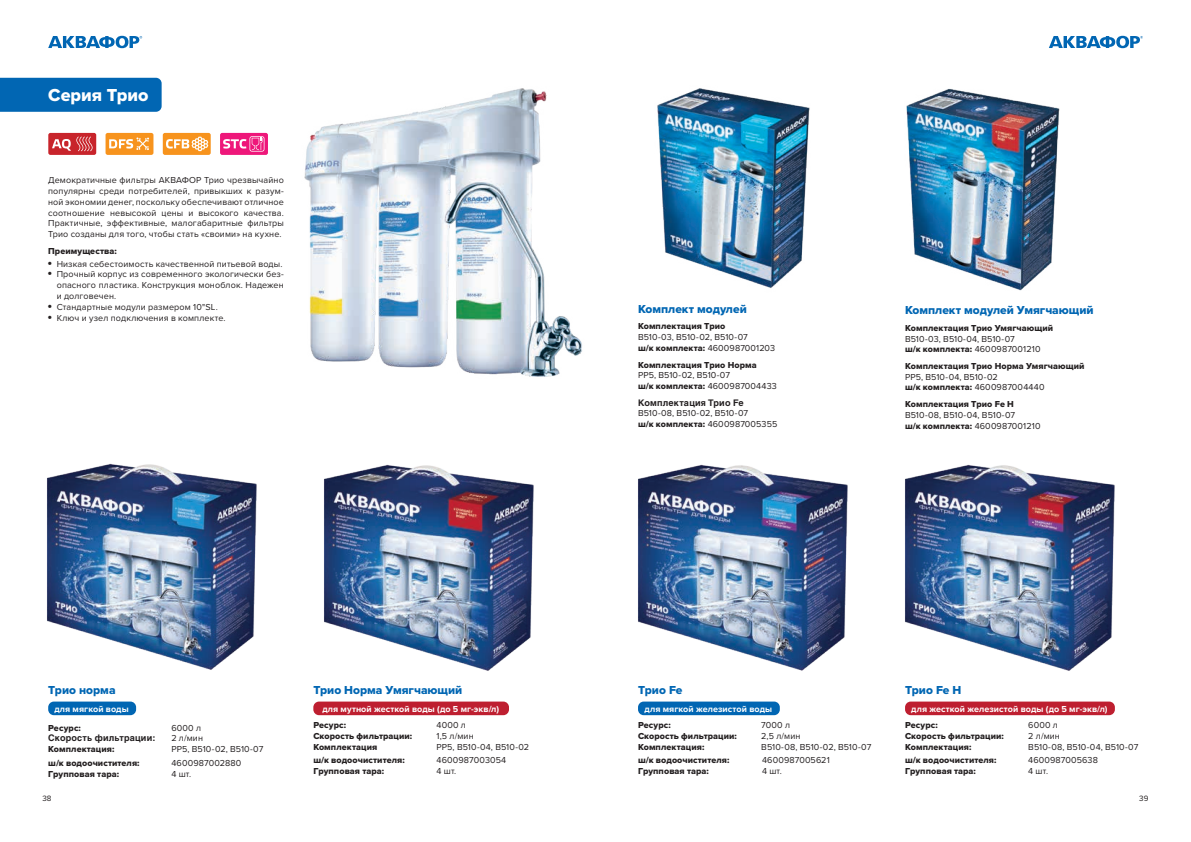
<style>
.page{position:relative;width:1191px;height:842px;background:#fff}
.page>*{position:absolute;margin:0;border:0;box-sizing:border-box;transform-origin:0 0}
.t1{font:18px "Proxima Nova Extrabld";color:#fff}
.t2{font:12px "Proxima Nova Extrabld";color:#0166b3}
.t3{font:9px/10.8px "Proxima Nova";letter-spacing:.015em;color:#231f20;text-align:justify}
.t4{font:9px/16.5px "Proxima Nova Extrabld";letter-spacing:.01em;color:#231f20}
.t5{font:700 9px "Proxima Nova";letter-spacing:.01em;color:#fff}
.t6{font:700 9px "Helios";letter-spacing:.02em;color:#231f20}
.t7{font:8px "Proxima Nova";color:#231f20}
.s1{font-family:"Helios";font-size:10px}
.s2{font-family:"Proxima Nova"}
</style>
<div class="page">
<img style="left:324px;top:464px;width:210px;height:207px">
<img style="left:47px;top:463px;width:210px;height:207px">
<img style="left:304px;top:88px;width:278px;height:289px">
<img style="left:638px;top:464px;width:210px;height:207px">
<img style="left:905px;top:464px;width:210px;height:207px">
<img style="left:906px;top:89px;width:154px;height:202px">
<img style="left:657px;top:88px;width:153px;height:200px">
<div style="left:48px;top:701px;width:88px;height:14px;background:#0166b3;border-radius:6px"></div>
<div style="left:313px;top:701px;width:196px;height:14px;background:#be1f30;border-radius:6px"></div>
<div style="left:638px;top:701px;width:142px;height:14px;background:#0166b3;border-radius:6px"></div>
<div style="left:905px;top:701px;width:209px;height:14px;background:#be1f30;border-radius:6px"></div>
<svg style="left:48px;top:36px;width:94px;height:12px"></svg>
<svg style="left:1049px;top:36px;width:93px;height:12px"></svg>
<div style="left:0;top:78px;width:162px;height:34px;background:#0166b3"></div>
<div style="left:106px;top:133px;width:47px;height:22px;background:#f7931d;border-radius:2px"></div>
<svg style="left:109px;top:137px;width:40px;height:13px"></svg>
<div style="left:48px;top:133px;width:48px;height:22px;background:#c8242b;border-radius:2px"></div>
<svg style="left:52px;top:137px;width:41px;height:14px"></svg>
<div style="left:163px;top:133px;width:48px;height:22px;background:#f7931d;border-radius:2px"></div>
<svg style="left:166px;top:137px;width:42px;height:14px"></svg>
<div style="left:220px;top:133px;width:48px;height:22px;background:#ee177a;border-radius:2px"></div>
<svg style="left:223px;top:136px;width:41px;height:16px"></svg>
<h1 class="t1" style="left:48px;top:81px;width:102px">Серия Трио</h1>
<p class="t3" style="left:48px;top:174px;width:237px">Демократичные фильтры АКВАФОР Трио чрезвычайно популярны среди потребителей, привыкших к разум&shy;ной экономии денег, поскольку обеспечивают отличное соотношение невысокой цены и высокого качества.<br>Практичные, эффективные, малогабаритные фильтры Трио созданы для того, чтобы стать «своими» на кухне.</p>
<p class="t4" style="left:48px;top:242px;width:70px">Преимущества:</p>
<p class="t3" style="left:48px;top:258px;width:236px"><span class="s1">•</span> Низкая себестоимость качественной питьевой воды.</p>
<p class="t3" style="left:57px;top:268px;width:229px;text-indent:-9px"><span class="s1">•</span> Прочный корпус из современного экологически без&shy;опасного пластика. Конструкция моноблок. Надежен и долговечен.</p>
<p class="t3" style="left:48px;top:301px;width:171px"><span class="s1">•</span> Стандартные модули размером 10"SL.</p>
<p class="t3" style="left:48px;top:312px;width:179px"><span class="s1">•</span> Ключ и узел подключения в комплекте.</p>
<h2 class="t2" style="left:638px;top:300px;width:110px">Комплект модулей</h2>
<p class="t4" style="left:638px;top:318px;width:89px">Комплектация Трио</p>
<p class="t3" style="left:638px;top:331px;width:111px">B510-03, B510-02, B510-07</p>
<p class="t4" style="left:638px;top:340px;width:139px">ш/к комплекта: <span class="s2">4600987001203<br></span>Комплектация Трио Норма</p>
<p class="t3" style="left:638px;top:369px;width:93px">PP5, B510-02, B510-07</p>
<p class="t4" style="left:638px;top:378px;width:140px">ш/к комплекта: <span class="s2">4600987004433</span></p>
<p class="t6" style="left:638px;top:397px;width:107px">Комплектация Трио Fe</p>
<p class="t3" style="left:638px;top:408px;width:112px">B510-08, B510-02, B510-07</p>
<p class="t4" style="left:638px;top:416px;width:141px">ш/к комплекта: <span class="s2">4600987005355</span></p>
<h2 class="t2" style="left:905px;top:301px;width:190px">Комплект модулей Умягчающий</h2>
<p class="t4" style="left:905px;top:319px;width:150px">Комплектация Трио Умягчающий</p>
<p class="t3" style="left:905px;top:333px;width:111px">B510-03, B510-04, B510-07</p>
<p class="t4" style="left:905px;top:341px;width:181px">ш/к комплекта: <span class="s2">4600987001210<br></span>Комплектация Трио Норма Умягчающий</p>
<p class="t3" style="left:905px;top:371px;width:94px">PP5, B510-04, B510-02</p>
<p class="t4" style="left:905px;top:379px;width:141px">ш/к комплекта: <span class="s2">4600987004440<br></span>Комплектация Трио Fe H</p>
<p class="t3" style="left:905px;top:409px;width:112px">B510-08, B510-04, B510-07</p>
<p class="t4" style="left:905px;top:417px;width:137px">ш/к комплекта: <span class="s2">4600987001210</span></p>
<h2 class="t2" style="left:313px;top:681px;width:150px">Трио Норма Умягчающий</h2>
<p class="t4" style="left:313px;top:717px;width:34px">Ресурс:</p>
<p class="t3" style="left:436px;top:719px;width:31px">4000 л</p>
<p class="t4" style="left:313px;top:728px;width:100px">Скорость фильтрации:</p>
<p class="t3" style="left:436px;top:730px;width:39px">1,5 л/мин</p>
<p class="t4" style="left:313px;top:738px;width:65px">Комплектация</p>
<p class="t3" style="left:436px;top:741px;width:94px">РР5, В510-04, В510-02</p>
<p class="t4" style="left:313px;top:752px;width:93px">ш/к водоочистителя:</p>
<p class="t3" style="left:436px;top:755px;width:71px">4600987003054</p>
<p class="t4" style="left:313px;top:763px;width:72px">Групповая тара:</p>
<p class="t3" style="left:436px;top:765px;width:21px">4 шт.</p>
<h2 class="t2" style="left:48px;top:681px;width:69px">Трио норма</h2>
<p class="t4" style="left:48px;top:719px;width:34px">Ресурс:</p>
<p class="t3" style="left:171px;top:722px;width:31px">6000 л</p>
<p class="t6" style="left:48px;top:733px;width:109px">Скорость фильтрации:</p>
<p class="t3" style="left:171px;top:732px;width:33px">2 л/мин</p>
<p class="t4" style="left:48px;top:741px;width:68px">Комплектация:</p>
<p class="t3" style="left:171px;top:743px;width:93px">PP5, B510-02, B510-07</p>
<p class="t4" style="left:48px;top:754px;width:93px">ш/к водоочистителя:</p>
<p class="t3" style="left:171px;top:757px;width:71px">4600987002880</p>
<p class="t4" style="left:48px;top:765px;width:72px">Групповая тара:</p>
<p class="t3" style="left:171px;top:768px;width:21px">4 шт.</p>
<h2 class="t2" style="left:638px;top:681px;width:46px">Трио Fe</h2>
<p class="t4" style="left:638px;top:717px;width:34px">Ресурс:</p>
<p class="t3" style="left:761px;top:719px;width:30px">7000 л</p>
<p class="t4" style="left:638px;top:728px;width:100px">Скорость фильтрации:</p>
<p class="t3" style="left:761px;top:730px;width:41px">2,5 л/мин</p>
<p class="t4" style="left:638px;top:738px;width:68px">Комплектация:</p>
<p class="t3" style="left:761px;top:741px;width:112px">B510-08, B510-02, B510-07</p>
<p class="t4" style="left:638px;top:752px;width:93px">ш/к водоочистителя:</p>
<p class="t3" style="left:762px;top:755px;width:69px">4600987005621</p>
<p class="t4" style="left:638px;top:763px;width:72px">Групповая тара:</p>
<p class="t3" style="left:762px;top:765px;width:21px">4 шт.</p>
<h2 class="t2" style="left:905px;top:681px;width:58px">Трио Fe Н</h2>
<p class="t4" style="left:905px;top:717px;width:34px">Ресурс:</p>
<p class="t3" style="left:1028px;top:719px;width:31px">6000 л</p>
<p class="t4" style="left:905px;top:728px;width:100px">Скорость фильтрации:</p>
<p class="t3" style="left:1028px;top:730px;width:33px">2 л/мин</p>
<p class="t4" style="left:905px;top:738px;width:68px">Комплектация:</p>
<p class="t3" style="left:1028px;top:741px;width:112px">B510-08, B510-04, B510-07</p>
<p class="t4" style="left:905px;top:752px;width:93px">ш/к водоочистителя:</p>
<p class="t3" style="left:1028px;top:755px;width:71px">4600987005638</p>
<p class="t4" style="left:905px;top:763px;width:72px">Групповая тара:</p>
<p class="t3" style="left:1028px;top:765px;width:21px">4 шт.</p>
<p class="t5" style="left:54px;top:702px;width:76px">для мягкой воды</p>
<p class="t5" style="left:322px;top:702px;width:178px">для мутной жесткой воды (до 5 мг-экв/л)</p>
<p class="t5" style="left:644px;top:702px;width:129px">для мягкой железистой воды</p>
<p class="t5" style="left:911px;top:702px;width:198px">для жесткой железистой воды (до 5 мг-экв/л)</p>
<p class="t7" style="left:43px;top:792px;width:11px">38</p>
<p class="t7" style="left:1139px;top:792px;width:11px">39</p>
</div>
